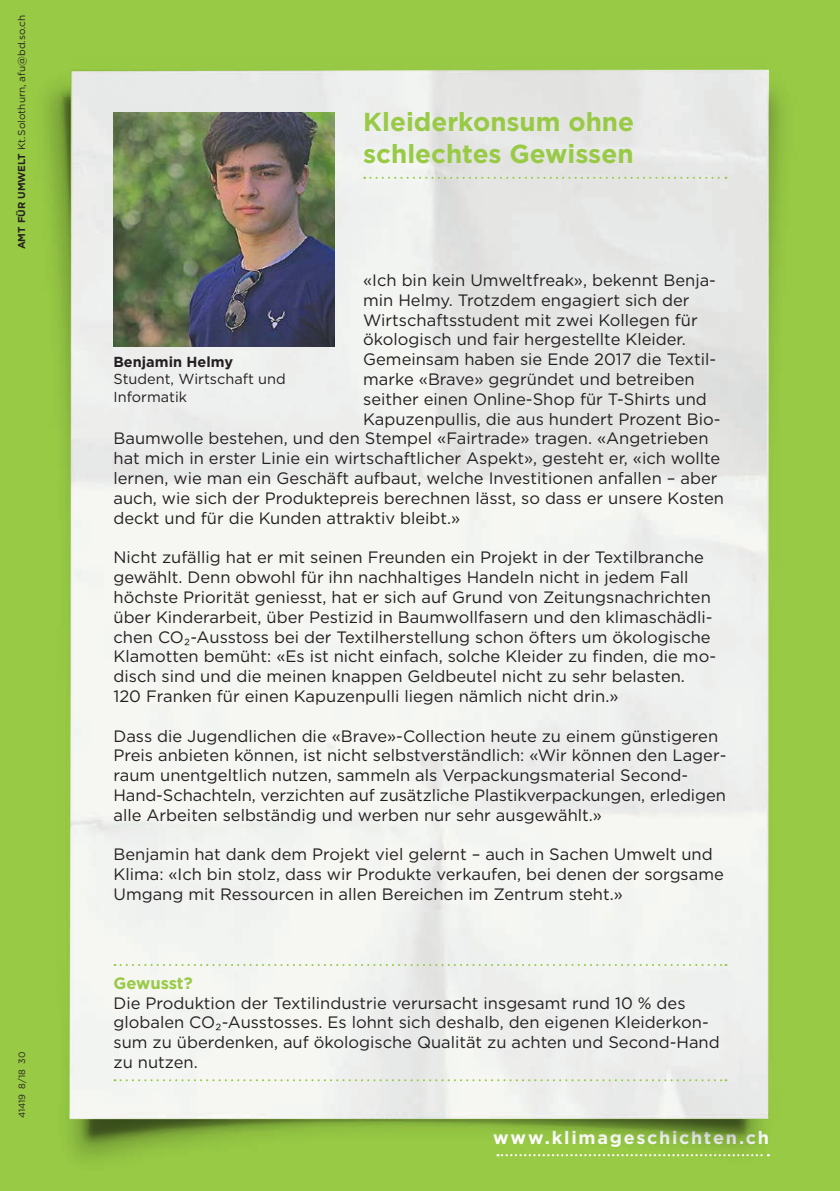
<style>
.page{position:relative;width:840px;height:1191px;background:#fff}
.page>*{position:absolute;margin:0;border:0;box-sizing:border-box;transform-origin:0 0}
.t1{font:700 26px/31.2px "Gotham";color:#98ca45}
.t2{font:700 18px "Gotham";letter-spacing:.095em;color:#fff}
.t3{font:16.4px/19.8px "Gotham";color:#231f20}
.t4{font:700 16.4px "Gotham";letter-spacing:-.005em;color:#98ca45}
.t5{font:14.4px/17.4px "Gotham";color:#231f20}
.t6{font:700 14.4px "Gotham";color:#231f20}
.t7{font:10px "Gotham";color:#231f20}
.t8{font:9.2px "Gotham";color:#231f20}
.s1{font-weight:700}
</style>
<div class="page">
<img style="left:0;top:0;width:839px;height:1191px">
<svg style="left:364px;top:177px;width:362px;height:2px"></svg>
<img style="left:113px;top:113px;width:221px;height:234px">
<svg style="left:114px;top:964px;width:612px;height:2px"></svg>
<svg style="left:114px;top:1079px;width:612px;height:2px"></svg>
<p class="t7" style="left:15px;top:249px;width:236px;rotate:-90deg"><span class="s1">AMT FÜR UMWELT</span> Kt. Solothurn, afu@bd.so.ch</p>
<p class="t8" style="left:16px;top:1118px;width:68px;rotate:-90deg">41419 8/18 30</p>
<h1 class="t1" style="left:363px;top:106px;width:272px">Kleiderkonsum ohne schlechtes Gewissen</h1>
<p class="t3" style="left:363px;top:270px;width:354px">«Ich bin kein Umweltfreak», bekennt Benja-</p>
<p class="t3" style="left:363px;top:290px;width:328px">min Helmy. Trotzdem engagiert sich der</p>
<p class="t3" style="left:363px;top:309px;width:336px">Wirtschaftsstudent mit zwei Kollegen für</p>
<p class="t3" style="left:363px;top:329px;width:324px">ökologisch und fair hergestellte Kleider.</p>
<p class="t3" style="left:363px;top:349px;width:354px">Gemeinsam haben sie Ende 2017 die Textil-</p>
<p class="t3" style="left:363px;top:369px;width:333px">marke «Brave» gegründet und betreiben</p>
<p class="t3" style="left:363px;top:389px;width:345px">seither einen Online-Shop für T-Shirts und</p>
<p class="t3" style="left:363px;top:408px;width:356px">Kapuzenpullis, die aus hundert Prozent Bio-</p>
<p class="t3" style="left:113px;top:428px;width:596px">Baumwolle bestehen, und den Stempel «Fairtrade» tragen. «Angetrieben</p>
<p class="t3" style="left:113px;top:448px;width:608px">hat mich in erster Linie ein wirtschaftlicher Aspekt», gesteht er, «ich wollte</p>
<p class="t3" style="left:113px;top:468px;width:605px">lernen, wie man ein Geschäft aufbaut, welche Investitionen anfallen – aber</p>
<p class="t3" style="left:113px;top:488px;width:611px">auch, wie sich der Produktepreis berechnen lässt, so dass er unsere Kosten</p>
<p class="t3" style="left:113px;top:507px;width:348px">deckt und für die Kunden attraktiv bleibt.»</p>
<p class="t3" style="left:113px;top:547px;width:603px">Nicht zufällig hat er mit seinen Freunden ein Projekt in der Textilbranche gewählt. Denn obwohl für ihn nachhaltiges Handeln nicht in jedem Fall höchste Priorität geniesst, hat er sich auf Grund von Zeitungsnachrichten über Kinderarbeit, über Pestizid in Baumwollfasern und den klimaschädli&shy;chen CO₂-Ausstoss bei der Textilherstellung schon öfters um ökologische Klamotten bemüht: «Es ist nicht einfach, solche Kleider zu finden, die mo&shy;disch sind und die meinen knappen Geldbeutel nicht zu sehr belasten.<br>120 Franken für einen Kapuzenpulli liegen nämlich nicht drin.»</p>
<p class="t3" style="left:113px;top:725px;width:613px">Dass die Jugendlichen die «Brave»-Collection heute zu einem günstigeren Preis anbieten können, ist nicht selbstverständlich: «Wir können den Lager&shy;raum unentgeltlich nutzen, sammeln als Verpackungsmaterial Second-Hand-Schachteln, verzichten auf zusätzliche Plastikverpackungen, erledigen alle Arbeiten selbständig und werben nur sehr ausgewählt.»</p>
<p class="t3" style="left:113px;top:844px;width:611px">Benjamin hat dank dem Projekt viel gelernt – auch in Sachen Umwelt und<br>Klima: «Ich bin stolz, dass wir Produkte verkaufen, bei denen der sorgsame<br>Umgang mit Ressourcen in allen Bereichen im Zentrum steht.»</p>
<p class="t6" style="left:113px;top:352px;width:121px">Benjamin Helmy</p>
<p class="t5" style="left:113px;top:370px;width:174px">Student, Wirtschaft und<br>Informatik</p>
<p class="t4" style="left:113px;top:972px;width:81px">Gewusst?</p>
<p class="t3" style="left:113px;top:992px;width:607px">Die Produktion der Textilindustrie verursacht insgesamt rund 10 % des globalen CO₂-Ausstosses. Es lohnt sich deshalb, den eigenen Kleiderkon&shy;sum zu überdenken, auf ökologische Qualität zu achten und Second-Hand zu nutzen.</p>
<p class="t2" style="left:493px;top:1126px;width:277px">www.klimageschichten.ch</p>
</div>
